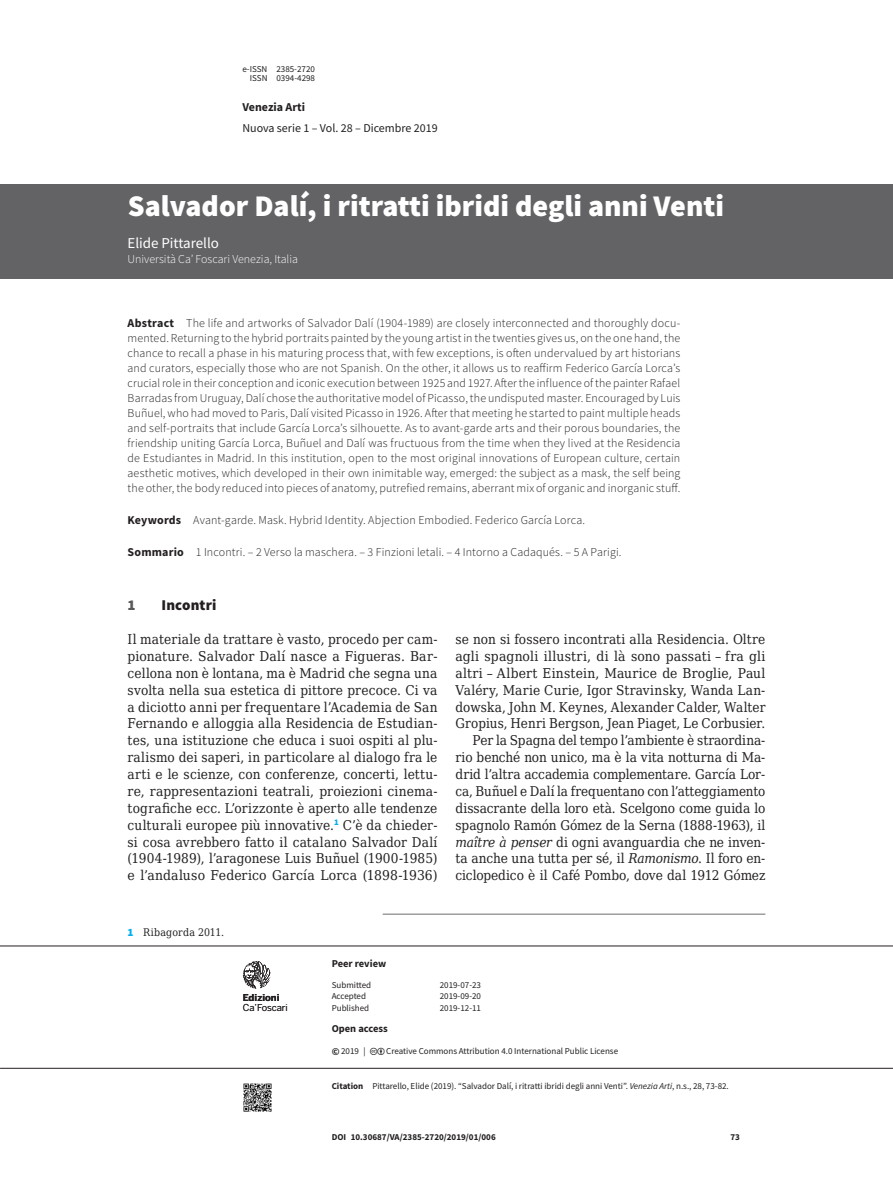
<style>
.page{position:relative;width:893px;height:1191px;background:#fff}
.page>*{position:absolute;margin:0;border:0;box-sizing:border-box;transform-origin:0 0}
.t1{font:900 30px "Source Sans Pro";color:#fff}
.t2{font:15px "Source Sans Pro";color:#fff}
.t3{font:900 15px "Source Sans Pro";letter-spacing:.01em;color:#231f20}
.t4{font:900 15px "Source Sans Pro";color:#57585a}
.t5{font:13.5px/16.8px "DejaVu Serif Condensed";color:#231f20;text-align:justify}
.t6{font:300 12px/15px "Source Sans Pro";letter-spacing:.01em;color:#231f20;text-align:justify}
.t7{font:300 12px "Source Sans Pro";color:#fff}
.t8{font:12px "Source Sans Pro";color:#231f20}
.t9{font:700 12px "Source Sans Pro";color:#231f20}
.t10{font:700 10.5px "Source Sans Pro";color:#231f20}
.t11{font:10.5px "DejaVu Serif Condensed";letter-spacing:.01em;color:#231f20}
.t12{font:9.45px "Benton Sans";letter-spacing:-.01em;color:#231f20}
.t13{font:700 9.45px "Benton Sans";color:#231f20}
.t14{font:9px/9.3px "Source Sans Pro";color:#231f20;text-align:right}
.t15{font:700 9px "Source Sans Pro";color:#231f20}
.s1{font-weight:700}
.s2{font-style:italic}
.s3{font-family:"Source Sans Pro";font-weight:900;font-size:11.25px;color:#00aeef}
.s4{font-weight:700;font-size:10.5px}
</style>
<div class="page">
<hr style="left:0;top:1068px;width:893px;height:1px;background:#231f20">
<hr style="left:0;top:945px;width:893px;height:1px;background:#231f20">
<svg style="left:243px;top:961px;width:27px;height:27px"></svg>
<img style="left:243px;top:1083px;width:29px;height:29px">
<div style="left:0;top:184px;width:893px;height:95px;background:#636366"></div>
<hr style="left:383px;top:914px;width:382px;height:1px;background:#6c6d70">
<p class="t14" style="left:242px;top:64px;width:74px">e-ISSN 2385-2720<br>ISSN 0394-4298</p>
<p class="t9" style="left:242px;top:99px;width:64px">Venezia Arti</p>
<p class="t8" style="left:242px;top:121px;width:197px">Nuova serie 1 – Vol. 28 – Dicembre 2019</p>
<h1 class="t1" style="left:128px;top:185px;width:598px">Salvador Dalí, i ritratti ibridi degli anni Venti</h1>
<p class="t2" style="left:128px;top:234px;width:93px">Elide Pittarello</p>
<p class="t7" style="left:128px;top:252px;width:172px">Università Ca’ Foscari Venezia, Italia</p>
<p class="t6" style="left:128px;top:315px;width:554px"><span class="s1">Abstract</span> The life and artworks of Salvador Dalí (1904-1989) are closely interconnected and thoroughly docu&shy;mented. Returning to the hybrid portraits painted by the young artist in the twenties gives us, on the one hand, the chance to recall a phase in his maturing process that, with few exceptions, is often undervalued by art historians and curators, especially those who are not Spanish. On the other, it allows us to reaffirm Federico García Lorca’s crucial role in their conception and iconic execution between 1925 and 1927. After the influence of the painter Rafael Barradas from Uruguay, Dalí chose the authoritative model of Picasso, the undisputed master. Encouraged by Luis Buñuel, who had moved to Paris, Dalí visited Picasso in 1926. After that meeting he started to paint multiple heads and self-portraits that include García Lorca’s silhouette. As to avant-garde arts and their porous boundaries, the friendship uniting García Lorca, Buñuel and Dalí was fructuous from the time when they lived at the Residencia de Estudiantes in Madrid. In this institution, open to the most original innovations of European culture, certain aesthetic motives, which developed in their own inimitable way, emerged: the subject as a mask, the self being the other, the body reduced into pieces of anatomy, putrefied remains, aberrant mix of organic and inorganic stuff.</p>
<p class="t6" style="left:128px;top:512px;width:459px"><span class="s1">Keywords</span> Avant-garde. Mask. Hybrid Identity. Abjection Embodied. Federico García Lorca.</p>
<p class="t6" style="left:128px;top:544px;width:495px"><span class="s1">Sommario</span> 1 Incontri. – 2 Verso la maschera. – 3 Finzioni letali. – 4 Intorno a Cadaqués. – 5 A Parigi.</p>
<p class="t4" style="left:128px;top:595px;width:10px">1</p>
<p class="t3" style="left:162px;top:595px;width:56px">Incontri</p>
<p class="t5" style="left:128px;top:630px;width:311px">Il materiale da trattare è vasto, procedo per cam&shy;pionature. Salvador Dalí nasce a Figueras. Bar&shy;cellona non è lontana, ma è Madrid che segna una svolta nella sua estetica di pittore precoce. Ci va a diciotto anni per frequentare l’Academia de San Fernando e alloggia alla Residencia de Estudian&shy;tes, una istituzione che educa i suoi ospiti al plu&shy;ralismo dei saperi, in particolare al dialogo fra le arti e le scienze, con conferenze, concerti, lettu&shy;re, rappresentazioni teatrali, proiezioni cinema&shy;tografiche ecc. L’orizzonte è aperto alle tendenze culturali europee più innovative.<sup>1</sup> C’è da chieder&shy;si cosa avrebbero fatto il catalano Salvador Dalí (1904-1989), l’aragonese Luis Buñuel (1900-1985) e l’andaluso Federico García Lorca (1898-1936)</p>
<p class="t5" style="left:455px;top:630px;width:311px;text-align:right">se non si fossero incontrati alla Residencia. Oltre agli spagnoli illustri, di là sono passati – fra gli altri – Albert Einstein, Maurice de Broglie, Paul Valéry, Marie Curie, Igor Stravinsky, Wanda Lan&shy;dowska, John M. Keynes, Alexander Calder, Walter Gropius, Henri Bergson, Jean Piaget, Le Corbusier.<br>Per la Spagna del tempo l’ambiente è straordina&shy;rio benché non unico, ma è la vita notturna di Ma&shy;drid l’altra accademia complementare. García Lor&shy;ca, Buñuel e Dalí la frequentano con l’atteggiamento dissacrante della loro età. Scelgono come guida lo spagnolo Ramón Gómez de la Serna (1888-1963), il <span class="s2">maître à penser</span> di ogni avanguardia che ne inven&shy;ta anche una tutta per sé, il <span class="s2">Ramonismo</span>. Il foro en&shy;ciclopedico è il Café Pombo, dove dal 1912 Gómez</p>
<p class="t11" style="left:128px;top:924px;width:98px"><span class="s3">1</span> Ribagorda 2011.</p>
<p class="t13" style="left:243px;top:991px;width:38px">Edizioni</p>
<p class="t12" style="left:243px;top:1001px;width:47px">Ca’Foscari</p>
<p class="t10" style="left:332px;top:956px;width:56px">Peer review</p>
<p class="t14" style="left:332px;top:980px;width:41px">Submitted</p>
<p class="t14" style="left:440px;top:980px;width:43px">2019-07-23</p>
<p class="t14" style="left:332px;top:991px;width:36px">Accepted</p>
<p class="t14" style="left:440px;top:991px;width:43px">2019-09-20</p>
<p class="t14" style="left:332px;top:1003px;width:39px">Published</p>
<p class="t14" style="left:440px;top:1003px;width:43px">2019-12-11</p>
<p class="t10" style="left:332px;top:1021px;width:58px">Open access</p>
<p class="t14" style="left:332px;top:1046px;width:36px"><span class="s4">©</span> 2019 |</p>
<p class="t14" style="left:386px;top:1046px;width:233px">Creative Commons Attribution 4.0 International Public License</p>
<p class="t14" style="left:332px;top:1081px;width:399px"><span class="s1">Citation</span> Pittarello, Elide (2019). “Salvador Dalí, i ritratti ibridi degli anni Venti”. <span class="s2">Venezia Arti</span>, n.s., 28, 73-82.</p>
<p class="t15" style="left:332px;top:1131px;width:166px">DOI 10.30687/VA/2385-2720/2019/01/006</p>
<p class="t15" style="left:730px;top:1131px;width:11px">73</p>
</div>
